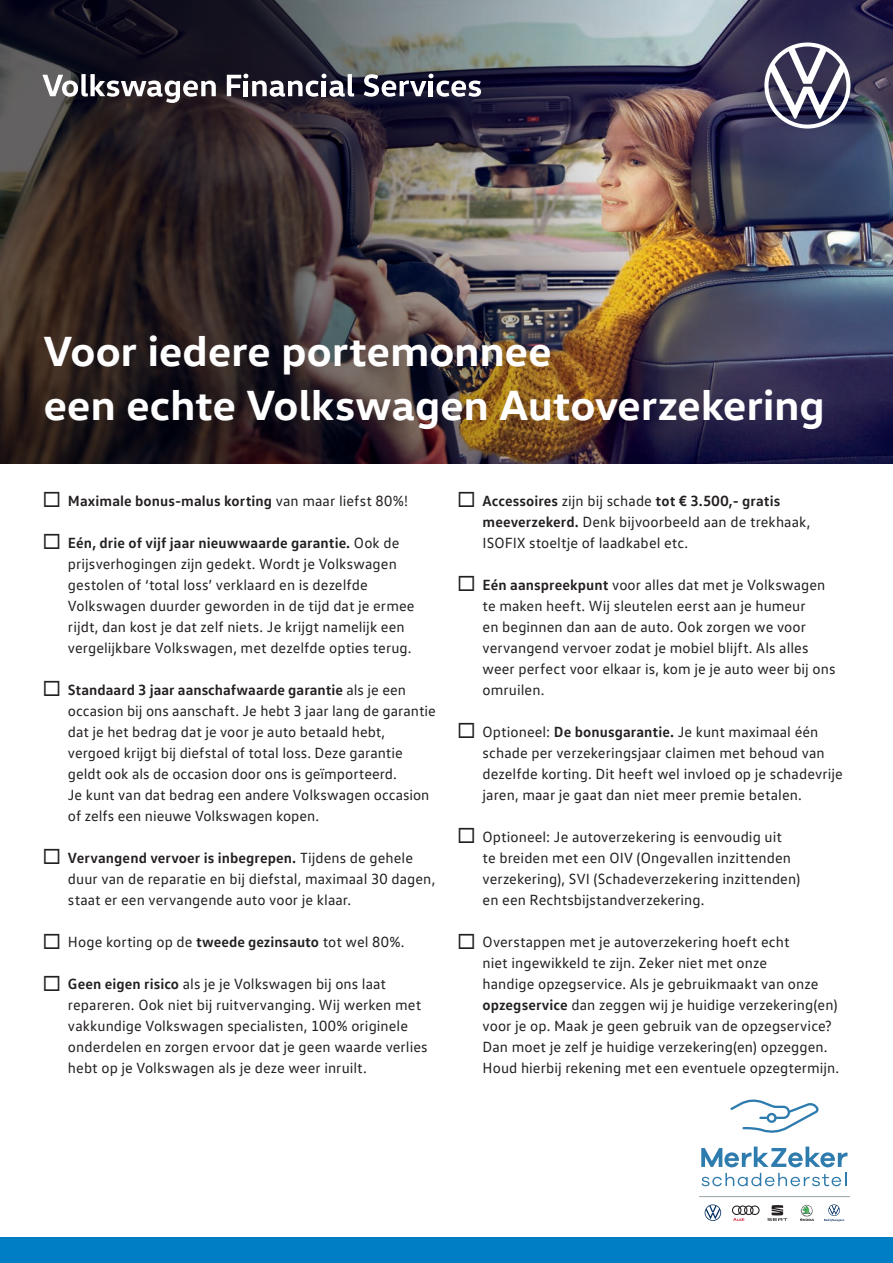
<style>
.page{position:relative;width:893px;height:1263px;background:#fff}
.page>*{position:absolute;margin:0;border:0;box-sizing:border-box;transform-origin:0 0}
.t1{font:700 42.9px/53.7px "VW Head";letter-spacing:.005em;color:#fff}
.t2{font:15px/21px "VW Text";letter-spacing:.005em;color:#231f20}
.t3{font:700 15px "VW Text";letter-spacing:.005em;color:#231f20}
.s1{font-weight:400}
.s2{font-weight:700}
</style>
<div class="page">
<img style="left:792px;top:0;width:101px;height:463px">
<img style="left:0;top:0;width:792px;height:463px">
<div style="left:0;top:1237px;width:893px;height:26px;background:#007ec5"></div>
<svg style="left:43px;top:74px;width:173px;height:29px"></svg>
<svg style="left:227px;top:74px;width:127px;height:23px"></svg>
<svg style="left:364px;top:74px;width:117px;height:23px"></svg>
<svg style="left:764px;top:43px;width:86px;height:86px"></svg>
<hr style="left:699px;top:1196px;width:150px;height:1px;background:#99a3a8">
<svg style="left:730px;top:1099px;width:89px;height:34px"></svg>
<div style="left:767px;top:1113px;width:10px;height:10px;border:2px solid #2e7bae;border-radius:50%"></div>
<svg style="left:701px;top:1146px;width:147px;height:21px"></svg>
<svg style="left:702px;top:1173px;width:144px;height:13px"></svg>
<svg style="left:732px;top:1205px;width:28px;height:16px"></svg>
<svg style="left:767px;top:1205px;width:20px;height:16px"></svg>
<svg style="left:800px;top:1204px;width:14px;height:17px"></svg>
<svg style="left:705px;top:1204px;width:16px;height:17px"></svg>
<svg style="left:824px;top:1204px;width:20px;height:17px"></svg>
<h1 class="t1" style="left:44px;top:322px;width:782px">Voor iedere portemonnee<br>een echte Volkswagen Autoverzekering</h1>
<p class="t3" style="left:43px;top:491px;width:367px">◻ Maximale bonus-malus korting <span class="s1">van maar liefst 80%!</span></p>
<p class="t2" style="left:68px;top:532px;width:348px;text-indent:-25px">◻ <span class="s2">Eén, drie of vijf jaar nieuwwaarde garantie.</span> Ook de prijsverhogingen zijn gedekt. Wordt je Volkswagen gestolen of ‘total loss’ verklaard en is dezelfde Volkswagen duurder geworden in de tijd dat je ermee rijdt, dan kost je dat zelf niets. Je krijgt namelijk een vergelijkbare Volkswagen, met dezelfde opties terug.</p>
<p class="t2" style="left:68px;top:679px;width:369px;text-indent:-25px">◻ <span class="s2">Standaard 3 jaar aanschafwaarde garantie</span> als je een occasion bij ons aanschaft. Je hebt 3 jaar lang de garantie dat je het bedrag dat je voor je auto betaald hebt, vergoed krijgt bij diefstal of total loss. Deze garantie geldt ook als de occasion door ons is geïmporteerd.<br>Je kunt van dat bedrag een andere Volkswagen occasion of zelfs een nieuwe Volkswagen kopen.</p>
<p class="t2" style="left:68px;top:847px;width:369px;text-indent:-25px">◻ <span class="s2">Vervangend vervoer is inbegrepen.</span> Tijdens de gehele duur van de reparatie en bij diefstal, maximaal 30 dagen, staat er een vervangende auto voor je klaar.</p>
<p class="t2" style="left:43px;top:931px;width:364px">◻ Hoge korting op de <span class="s2">tweede gezinsauto</span> tot wel 80%.</p>
<p class="t2" style="left:68px;top:973px;width:361px;text-indent:-25px">◻ <span class="s2">Geen eigen risico</span> als je je Volkswagen bij ons laat repareren. Ook niet bij ruitvervanging. Wij werken met vakkundige Volkswagen specialisten, 100% originele onderdelen en zorgen ervoor dat je geen waarde verlies hebt op je Volkswagen als je deze weer inruilt.</p>
<p class="t2" style="left:483px;top:490px;width:329px;text-indent:-25px">◻ <span class="s2">Accessoires</span> zijn bij schade <span class="s2">tot € 3.500,- gratis meeverzekerd.</span> Denk bijvoorbeeld aan de trekhaak,<br>ISOFIX stoeltje of laadkabel etc.</p>
<p class="t2" style="left:483px;top:574px;width:354px;text-indent:-25px">◻ <span class="s2">Eén aanspreekpunt</span> voor alles dat met je Volkswagen te maken heeft. Wij sleutelen eerst aan je humeur<br>en beginnen dan aan de auto. Ook zorgen we voor vervangend vervoer zodat je mobiel blijft. Als alles weer perfect voor elkaar is, kom je je auto weer bij ons omruilen.</p>
<p class="t2" style="left:483px;top:721px;width:362px;text-indent:-25px">◻ Optioneel: <span class="s2">De bonusgarantie.</span> Je kunt maximaal één schade per verzekeringsjaar claimen met behoud van dezelfde korting. Dit heeft wel invloed op je schadevrije jaren, maar je gaat dan niet meer premie betalen.</p>
<p class="t2" style="left:483px;top:826px;width:319px;text-indent:-25px">◻ Optioneel: Je autoverzekering is eenvoudig uit<br>te breiden met een OIV (Ongevallen inzittenden verzekering), SVI (Schadeverzekering inzittenden) en een Rechtsbijstandverzekering.</p>
<p class="t2" style="left:483px;top:931px;width:358px;text-indent:-25px">◻ Overstappen met je autoverzekering hoeft echt<br>niet ingewikkeld te zijn. Zeker niet met onze<br>handige opzegservice. Als je gebruikmaakt van onze <span class="s2">opzegservice</span> dan zeggen wij je huidige verzekering(en) voor je op. Maak je geen gebruik van de opzegservice?<br>Dan moet je zelf je huidige verzekering(en) opzeggen.<br>Houd hierbij rekening met een eventuele opzegtermijn.</p>
</div>
